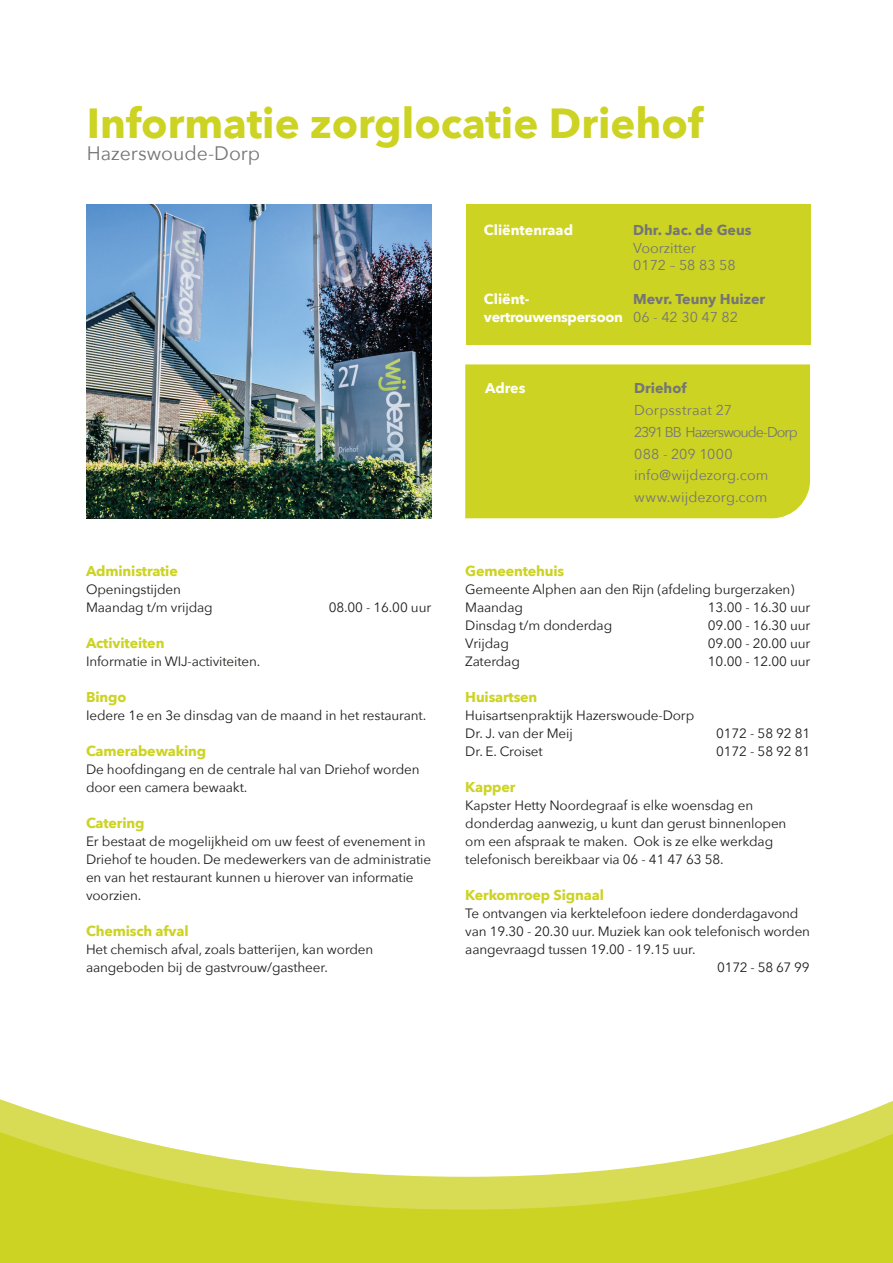
<style>
.page{position:relative;width:893px;height:1263px;background:#fff}
.page>*{position:absolute;margin:0;border:0;box-sizing:border-box;transform-origin:0 0}
.t1{font:700 42px "Avenir Next";color:#ccd323}
.Titel{font:19.5px "Avenir Next";color:#747577}
.t2{font:700 14.25px "Avenir Next";letter-spacing:-.01em;color:#ccd323}
.body_1{font:14.25px "Avenir Next";letter-spacing:.005em;color:#747577}
.t3{font:700 14.25px "Avenir Next";letter-spacing:-.015em;color:#fff}
.t4{font:700 14.25px "Avenir Next";color:#747577}
.body_1-2{font:14.25px "Avenir Next";letter-spacing:-.075em;color:#747577}
.t5{font:13.5px/18px "Avenir Next";letter-spacing:-.01em;color:#1d1d1b}
.s1{font-weight:400;color:#747577}
</style>
<div class="page">
<img style="left:86px;top:205px;width:346px;height:313px">
<svg style="left:0;top:1099px;width:893px;height:28px"></svg>
<svg style="left:0;top:1127px;width:893px;height:136px;fill:#ccd323"></svg>
<div style="left:466px;top:205px;width:344px;height:140px;background:#ccd323"></div>
<div style="left:465px;top:364px;width:345px;height:154px;background:#ccd323"></div>
<p class="t1" style="left:87px;top:87px;width:618px">Informatie zorglocatie Driehof</p>
<p class="Titel" style="left:87px;top:137px;width:175px">Hazerswoude-Dorp</p>
<p class="t3" style="left:484px;top:218px;width:91px">Cliëntenraad</p>
<p class="t4" style="left:633px;top:218px;width:120px">Dhr. Jac. de Geus</p>
<p class="body_1" style="left:633px;top:236px;width:64px">Voorzitter</p>
<p class="body_1" style="left:633px;top:253px;width:104px">0172 – 58 83 58</p>
<p class="t3" style="left:484px;top:287px;width:47px">Cliënt-</p>
<p class="t4" style="left:633px;top:287px;width:134px">Mevr. Teuny Huizer</p>
<p class="t3" style="left:484px;top:304px;width:256px">vertrouwenspersoon <span class="s1">06 - 42 30 47 82</span></p>
<p class="t2" style="left:86px;top:559px;width:93px">Administratie</p>
<p class="t5" style="left:86px;top:580px;width:96px">Openingstijden</p>
<p class="t5" style="left:86px;top:598px;width:128px">Maandag t/m vrijdag</p>
<p class="t5" style="left:329px;top:598px;width:104px">08.00 - 16.00 uur</p>
<p class="t2" style="left:86px;top:631px;width:80px">Activiteiten</p>
<p class="t5" style="left:86px;top:652px;width:176px">Informatie in WIJ-activiteiten.</p>
<p class="t2" style="left:86px;top:685px;width:42px">Bingo</p>
<p class="t5" style="left:86px;top:706px;width:342px">Iedere 1e en 3e dinsdag van de maand in het restaurant.</p>
<p class="t2" style="left:86px;top:739px;width:122px">Camerabewaking</p>
<p class="t5" style="left:86px;top:760px;width:335px">De hoofdingang en de centrale hal van Driehof worden door een camera bewaakt.</p>
<p class="t2" style="left:86px;top:811px;width:60px">Catering</p>
<p class="t5" style="left:86px;top:832px;width:341px">Er bestaat de mogelijkheid om uw feest of evenement in</p>
<p class="t5" style="left:86px;top:850px;width:347px">Driehof te houden. De medewerkers van de administratie en van het restaurant kunnen u hierover van informatie voorzien.</p>
<p class="t2" style="left:86px;top:919px;width:104px">Chemisch afval</p>
<p class="t5" style="left:86px;top:940px;width:289px">Het chemisch afval, zoals batterijen, kan worden aangeboden bij de gastvrouw/gastheer.</p>
<p class="t3" style="left:485px;top:376px;width:42px">Adres</p>
<p class="t4" style="left:634px;top:376px;width:54px">Driehof</p>
<p class="body_1" style="left:634px;top:398px;width:99px">Dorpsstraat 27</p>
<p class="body_1-2" style="left:634px;top:420px;width:165px">2391 BB Hazerswoude-Dorp</p>
<p class="body_1" style="left:634px;top:442px;width:100px">088 - 209 1000</p>
<p class="body_1" style="left:634px;top:463px;width:136px">info@wijdezorg.com</p>
<p class="body_1" style="left:634px;top:485px;width:134px">www.wijdezorg.com</p>
<p class="t2" style="left:465px;top:559px;width:101px">Gemeentehuis</p>
<p class="t5" style="left:465px;top:580px;width:331px">Gemeente Alphen aan den Rijn (afdeling burgerzaken)</p>
<p class="t5" style="left:465px;top:598px;width:59px">Maandag</p>
<p class="t5" style="left:708px;top:598px;width:104px">13.00 - 16.30 uur</p>
<p class="t5" style="left:465px;top:616px;width:148px">Dinsdag t/m donderdag</p>
<p class="t5" style="left:708px;top:616px;width:104px">09.00 - 16.30 uur</p>
<p class="t5" style="left:465px;top:634px;width:45px">Vrijdag</p>
<p class="t5" style="left:708px;top:634px;width:104px">09.00 - 20.00 uur</p>
<p class="t5" style="left:465px;top:652px;width:56px">Zaterdag</p>
<p class="t5" style="left:708px;top:652px;width:104px">10.00 - 12.00 uur</p>
<p class="t2" style="left:465px;top:685px;width:74px">Huisartsen</p>
<p class="t5" style="left:465px;top:706px;width:230px">Huisartsenpraktijk Hazerswoude-Dorp</p>
<p class="t5" style="left:465px;top:724px;width:109px">Dr. J. van der Meij</p>
<p class="t5" style="left:716px;top:724px;width:96px">0172 - 58 92 81</p>
<p class="t5" style="left:465px;top:742px;width:79px">Dr. E. Croiset</p>
<p class="t5" style="left:716px;top:742px;width:96px">0172 - 58 92 81</p>
<p class="t2" style="left:465px;top:775px;width:52px">Kapper</p>
<p class="t5" style="left:465px;top:796px;width:323px">Kapster Hetty Noordegraaf is elke woensdag en donderdag aanwezig, u kunt dan gerust binnenlopen om een afspraak te maken. Ook is ze elke werkdag telefonisch bereikbaar via 06 - 41 47 63 58.</p>
<p class="t2" style="left:465px;top:883px;width:140px">Kerkomroep Signaal</p>
<p class="t5" style="left:465px;top:904px;width:335px">Te ontvangen via kerktelefoon iedere donderdagavond</p>
<p class="t5" style="left:465px;top:922px;width:346px">van 19.30 - 20.30 uur. Muziek kan ook telefonisch worden</p>
<p class="t5" style="left:465px;top:940px;width:232px">aangevraagd tussen 19.00 - 19.15 uur.</p>
<p class="t5" style="left:717px;top:958px;width:94px">0172 - 58 67 99</p>
</div>
